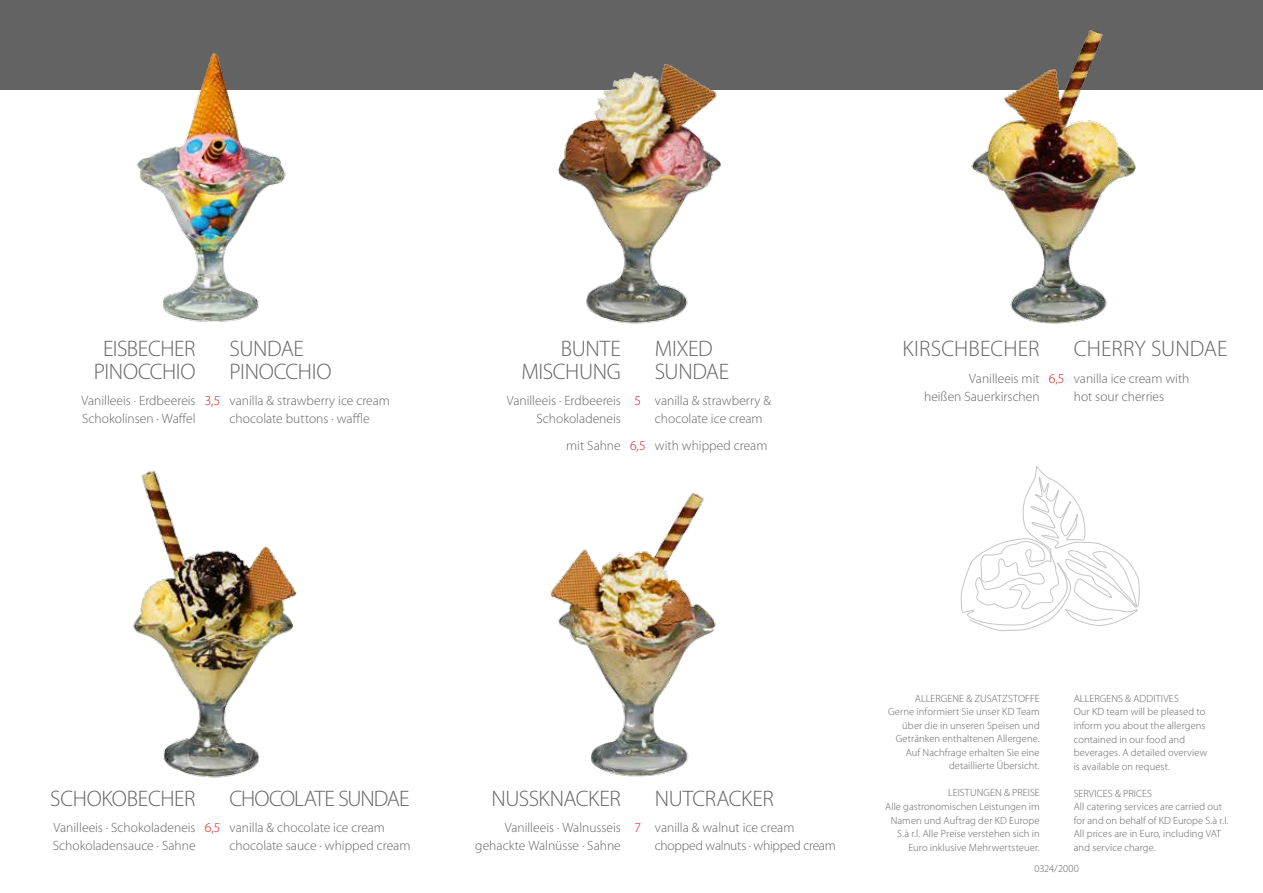
<style>
.page{position:relative;width:1263px;height:893px;background:#fff}
.page>*{position:absolute;margin:0;border:0;box-sizing:border-box;transform-origin:0 0}
.t1{font:300 22.5px/22.5px "Myriad Pro";letter-spacing:-.015em;color:#646363}
.t2{font:300 22.5px "Myriad Pro";letter-spacing:-.045em;color:#646363}
.t3{font:300 22.5px "Myriad Pro";letter-spacing:.005em;color:#646363}
.t4{font:300 13.5px/18px "Myriad Pro";color:#646363}
.t5{font:300 13.5px "Myriad Pro";color:#d21418}
.t6{font:300 10.5px/13.5px "Myriad Pro";letter-spacing:.01em;color:#646363;text-align:right}
.t7{font:300 10.5px "Myriad Pro";letter-spacing:-.01em;color:#646363}
</style>
<div class="page">
<div style="left:0;top:0;width:1263px;height:89px;background:#646363"></div>
<img style="left:964px;top:30px;width:186px;height:294px">
<img style="left:550px;top:493px;width:166px;height:284px">
<img style="left:133px;top:470px;width:164px;height:308px">
<img style="left:126px;top:53px;width:179px;height:269px">
<img style="left:547px;top:64px;width:186px;height:260px">
<svg style="left:960px;top:466px;width:180px;height:166px"></svg>
<h1 class="t1" style="left:94px;top:338px;width:103px;text-align:center">EISBECHER<br>PINOCCHIO</h1>
<p class="t4" style="left:81px;top:392px;width:116px">Vanilleeis · Erdbeereis<br>Schokolinsen · Waffel</p>
<p class="t5" style="left:205px;top:393px;width:17px">3,5</p>
<h1 class="t1" style="left:230px;top:338px;width:103px">SUNDAE<br>PINOCCHIO</h1>
<p class="t4" style="left:230px;top:392px;width:162px">vanilla &amp; strawberry ice cream chocolate buttons · waffle</p>
<h1 class="t1" style="left:521px;top:338px;width:101px;text-align:right">BUNTE<br>MISCHUNG</h1>
<p class="t4" style="left:507px;top:392px;width:116px;text-align:right">Vanilleeis · Erdbeereis<br>Schokoladeneis</p>
<p class="t4" style="left:566px;top:436px;width:56px">mit Sahne</p>
<p class="t5" style="left:635px;top:393px;width:8px">5</p>
<p class="t5" style="left:630px;top:438px;width:17px">6,5</p>
<h1 class="t1" style="left:655px;top:338px;width:76px">MIXED<br>SUNDAE</h1>
<p class="t4" style="left:655px;top:392px;width:118px">vanilla &amp; strawberry &amp; chocolate ice cream</p>
<p class="t4" style="left:655px;top:436px;width:114px">with whipped cream</p>
<h1 class="t3" style="left:902px;top:336px;width:138px">KIRSCHBECHER</h1>
<p class="t4" style="left:924px;top:369px;width:117px;text-align:right">Vanilleeis mit<br>heißen Sauerkirschen</p>
<p class="t5" style="left:1049px;top:371px;width:17px">6,5</p>
<h1 class="t1" style="left:1074px;top:338px;width:155px">CHERRY SUNDAE</h1>
<p class="t4" style="left:1074px;top:369px;width:117px">vanilla ice cream with hot sour cherries</p>
<h1 class="t1" style="left:50px;top:788px;width:147px">SCHOKOBECHER</h1>
<p class="t4" style="left:53px;top:819px;width:144px">Vanilleeis · Schokoladeneis<br>Schokoladensauce · Sahne</p>
<p class="t5" style="left:205px;top:820px;width:17px">6,5</p>
<h1 class="t2" style="left:230px;top:786px;width:181px">CHOCOLATE SUNDAE</h1>
<p class="t4" style="left:230px;top:819px;width:182px">vanilla &amp; chocolate ice cream chocolate sauce · whipped cream</p>
<h1 class="t1" style="left:492px;top:788px;width:131px">NUSSKNACKER</h1>
<p class="t4" style="left:475px;top:819px;width:147px;text-align:right">Vanilleeis · Walnusseis gehackte Walnüsse · Sahne</p>
<p class="t5" style="left:634px;top:820px;width:8px">7</p>
<h1 class="t1" style="left:655px;top:788px;width:120px">NUTCRACKER</h1>
<p class="t4" style="left:655px;top:819px;width:182px">vanilla &amp; walnut ice cream chopped walnuts · whipped cream</p>
<p class="t6" style="left:888px;top:692px;width:153px">ALLERGENE &amp; ZUSATZSTOFFE<br>Gerne informiert Sie unser KD Team über die in unseren Speisen und<br>Getränken enthaltenen Allergene.<br>Auf Nachfrage erhalten Sie eine detaillierte Übersicht.</p>
<p class="t6" style="left:885px;top:786px;width:156px">LEISTUNGEN &amp; PREISE<br>Alle gastronomischen Leistungen im<br>Namen und Auftrag der KD Europe<br>S.à r.l. Alle Preise verstehen sich in<br>Euro inklusive Mehrwertsteuer.</p>
<p class="t6" style="left:1074px;top:692px;width:135px;text-align:left">ALLERGENS &amp; ADDITIVES<br>Our KD team will be pleased to inform you about the allergens contained in our food and beverages. A detailed overview is available on request.</p>
<p class="t6" style="left:1074px;top:786px;width:156px;text-align:left">SERVICES &amp; PRICES<br>All catering services are carried out for and on behalf of KD Europe S.à r.l.<br>All prices are in Euro, including VAT and service charge.</p>
<p class="t7" style="left:1034px;top:863px;width:46px">0324/2000</p>
</div>
